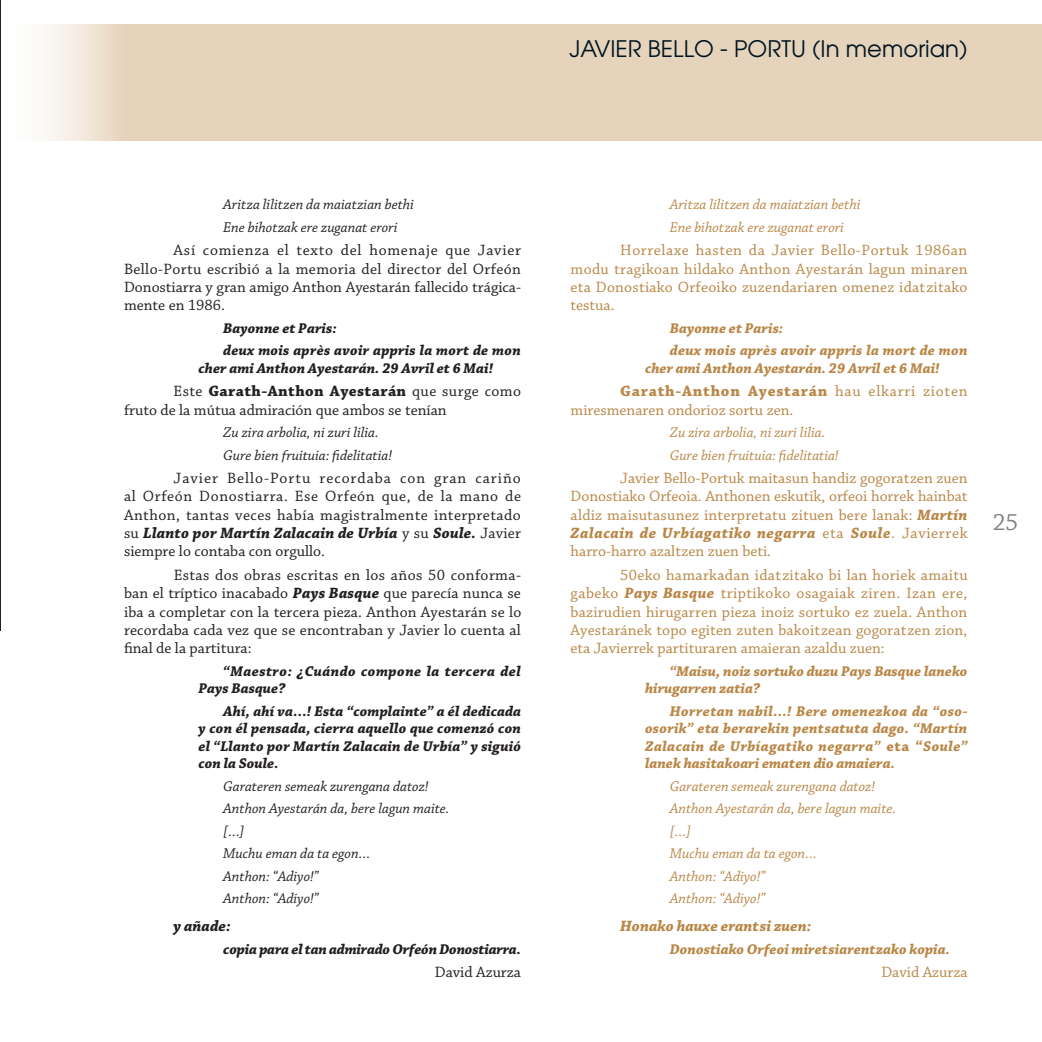
<style>
.page{position:relative;width:1042px;height:1042px;background:#fff}
.page>*{position:absolute;margin:0;border:0;box-sizing:border-box;transform-origin:0 0}
.t1{font:24.5px "Chaparral Pro";color:#808285}
.t2{font:22.75px "Avant Garde";color:#001522}
.t3{font:15.75px/18.4px "Chaparral Pro";color:#b98747;text-align:justify}
.t4{font:15.75px/18.4px "Chaparral Pro";color:#231f20;text-align:justify}
.t5{font:italic 700 15.75px "Chaparral Pro";color:#b98747}
.t6{font:italic 700 15.75px "Chaparral Pro";color:#231f20}
.t7{font:italic 700 14.88px/17.5px "Chaparral Pro";color:#b98747}
.t8{font:italic 14.88px/22.4px "Chaparral Pro";color:#b98747}
.t9{font:italic 14.88px/22.4px "Chaparral Pro";color:#231f20}
.t10{font:italic 700 14.88px/17.5px "Chaparral Pro";letter-spacing:.01em;color:#231f20}
.t11{font:italic 700 14.88px/17.5px "Chaparral Pro";letter-spacing:.03em;color:#231f20}
.t12{font:italic 700 14.88px "Chaparral Pro";letter-spacing:-.015em;color:#231f20}
.s1{font-weight:700}
.s2{font-weight:700;font-style:italic}
.s3{font-style:normal}
</style>
<div class="page">
<img style="left:0;top:25px;width:1042px;height:116px">
<h2 class="t2" style="left:569px;top:34px;width:400px">JAVIER BELLO - PORTU (In memorian)</h2>
<p class="t9" style="left:223px;top:194px;width:192px">Arit za lilit zen da maiat zian bethi<br>Ene bihot zak ere zuganat erori</p>
<p class="t4" style="left:124px;top:242px;width:398px;text-indent:50px">Así comienza el texto del homenaje que Javier Bello-Portu escribió a la memoria del director del Orfeón Donostiarra y gran amigo Anthon Ayestarán fallecido trágica&shy;mente en 1986.</p>
<p class="t10" style="left:223px;top:318px;width:299px;line-height:22.4px">Bayonne et Paris:<br>deux mois après avoir appris la mort de mon</p>
<p class="t10" style="left:198px;top:360px;width:296px">cher ami Anthon Ayestarán. 29 Avril et 6 Mai!</p>
<p class="t4" style="left:124px;top:383px;width:398px;text-indent:50px">Este <span class="s1">Garath-Anthon Ayestarán</span> que surge como fruto de la mútua admiración que ambos se tenían</p>
<p class="t9" style="left:223px;top:422px;width:170px">Zu zira arbolia, ni zuri lilia.<br>Gure bien fruituia: fidelitatia!</p>
<p class="t4" style="left:124px;top:469px;width:398px;text-indent:50px">Javier Bello-Portu recordaba con gran cariño al Orfeón Donostiarra. Ese Orfeón que, de la mano de Anthon, tantas veces había magistralmente interpretado su <span class="s2">Llanto por Martín Zalacain de Urbía</span> y su <span class="s2">Soule.</span> Javier siempre lo contaba con orgullo.</p>
<p class="t4" style="left:124px;top:566px;width:399px;text-indent:50px">Estas dos obras escritas en los años 50 conforma&shy;ban el tríptico inacabado <span class="s2">Pays Basque</span> que parecía nunca se iba a completar con la tercera pieza. Anthon Ayestarán se lo recordaba cada vez que se encontraban y Javier lo cuenta al final de la partitura:</p>
<p class="t11" style="left:198px;top:663px;width:324px;text-indent:25px">“Maestro: ¿Cuándo compone la tercera del<br>Pays Basque?</p>
<p class="t10" style="left:198px;top:703px;width:324px;text-align:justify;text-indent:25px">Ahí, ahí va…! Esta “complainte” a él dedicada y con él pensada, cierra aquello que comenzó con el “Llanto por Martín Zalacain de Urbía” y siguió con la Soule.</p>
<p class="t9" style="left:223px;top:775px;width:228px">Garateren semeak zurengana datoz!<br>Anthon Ayestarán da, bere lagun maite. […]<br>Muchu eman da ta egon…<br>Anthon: “Adiyo!”<br>Anthon: “Adiyo!”</p>
<p class="t6" style="left:174px;top:917px;width:58px">y añade:</p>
<p class="t12" style="left:223px;top:940px;width:299px">copia para el tan admirado Orfeón Donostiarra.</p>
<p class="t4" style="left:435px;top:963px;width:88px">David Azurza</p>
<p class="t8" style="left:670px;top:194px;width:192px">Arit za lilit zen da maiat zian bethi<br>Ene bihot zak ere zuganat erori</p>
<p class="t3" style="left:570px;top:242px;width:398px;text-indent:50px">Horrelaxe hasten da Javier Bello-Portuk 1986an modu tragikoan hildako Anthon Ayestarán lagun minaren eta Donostiako Orfeoiko zuzendariaren omenez idat zitako testua.</p>
<p class="t7" style="left:670px;top:318px;width:299px;line-height:22.4px">Bayonne et Paris:<br>deux mois après avoir appris la mort de mon</p>
<p class="t7" style="left:645px;top:360px;width:296px">cher ami Anthon Ayestarán. 29 Avril et 6 Mai!</p>
<p class="t3" style="left:570px;top:383px;width:398px;text-indent:50px"><span class="s1">Garath-Anthon Ayestarán</span> hau elkarri zioten miresmenaren ondorioz sortu zen.</p>
<p class="t8" style="left:670px;top:422px;width:170px">Zu zira arbolia, ni zuri lilia.<br>Gure bien fruituia: fidelitatia!</p>
<p class="t3" style="left:570px;top:469px;width:398px;text-indent:50px">Javier Bello-Portuk maitasun handiz gogorat zen zuen Donostiako Orfeoia. Anthonen eskutik, orfeoi horrek hainbat aldiz maisutasunez interpretatu zituen bere lanak: <span class="s2">Martín Zalacain de Urbíagatiko negarra</span> eta <span class="s2">Soule</span>. Javierrek harro-harro azalt zen zuen beti.</p>
<p class="t3" style="left:570px;top:566px;width:399px;text-indent:50px">50eko hamarkadan idat zitako bi lan horiek amaitu gabeko <span class="s2">Pays Basque</span> triptikoko osagaiak ziren. Izan ere, bazirudien hirugarren pieza inoiz sortuko ez zuela. Anthon Ayestaránek topo egiten zuten bakoit zean gogorat zen zion, eta Javierrek partituraren amaieran azaldu zuen:</p>
<p class="t7" style="left:645px;top:663px;width:324px;text-indent:25px">“Maisu, noiz sortuko duzu Pays Basque laneko hirugarren zatia?</p>
<p class="t7" style="left:645px;top:703px;width:324px;text-align:justify;text-indent:25px">Horretan nabil…! Bere omenezkoa da “oso&shy;osorik” eta berarekin pent satuta dago. “Martín Zalacain de Urbíagatiko negarra” <span class="s3">eta “</span>Soule” lanek hasitakoari ematen dio amaiera.</p>
<p class="t8" style="left:670px;top:775px;width:228px">Garateren semeak zurengana datoz!<br>Anthon Ayestarán da, bere lagun maite. […]<br>Muchu eman da ta egon…<br>Anthon: “Adiyo!”<br>Anthon: “Adiyo!”</p>
<p class="t5" style="left:620px;top:917px;width:193px">Honako hauxe erant si zuen:</p>
<p class="t7" style="left:670px;top:941px;width:282px">Donostiako Orfeoi miret siarent zako kopia.</p>
<p class="t3" style="left:881px;top:963px;width:88px">David Azurza</p>
<h1 class="t1" style="left:993px;top:509px;width:27px">25</h1>
</div>
